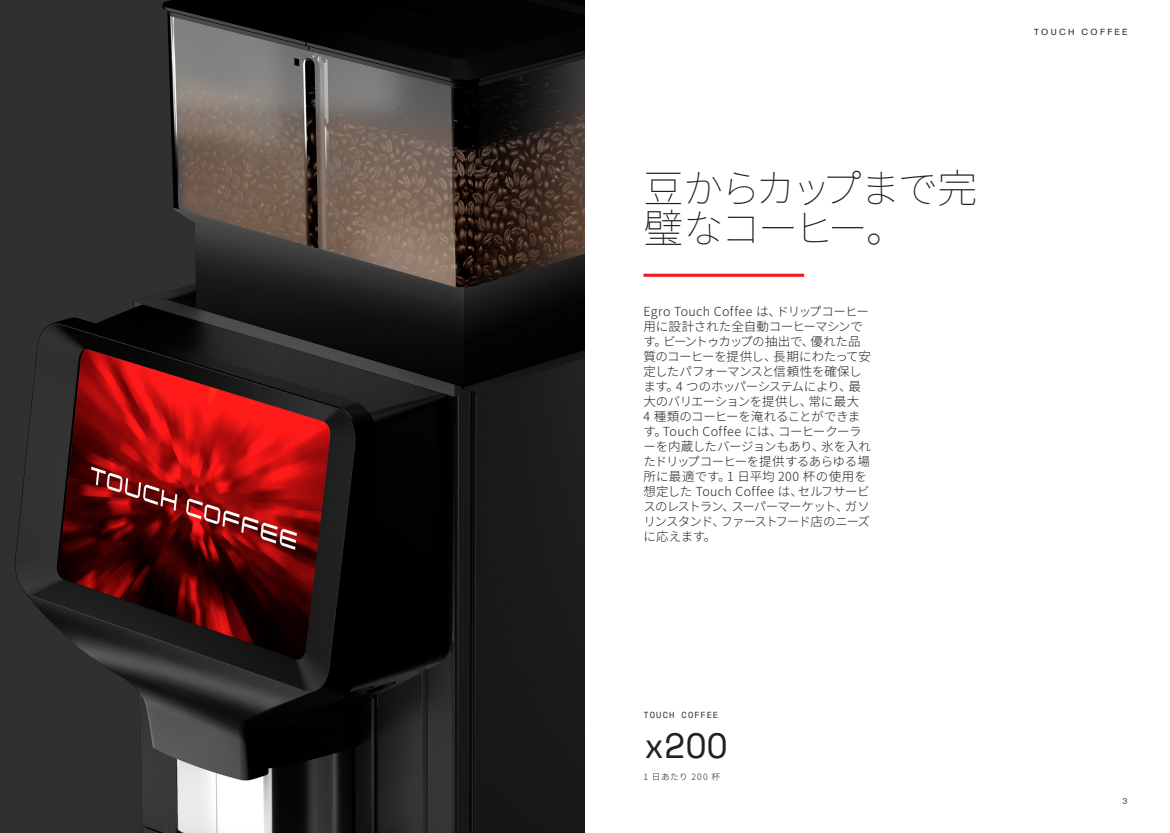
<style>
.page{position:relative;width:1170px;height:833px;background:#fff}
.page>*{position:absolute;margin:0;border:0;box-sizing:border-box;transform-origin:0 0}
.Titles_Black{font:100 40px/40px "Noto Sans JP";letter-spacing:-.07em;color:#231f20}
.NUMBERS{font:35px "Space Mono";color:#231f20}
.Body_Copy{font:300 12.5px/15px "Noto Sans JP";letter-spacing:-.03em;color:#231f20}
.Details_Grey{font:8.75px "Akzidenz Grotesk BQ";letter-spacing:.275em;color:#231f20}
.NUMBERS-2{font:8.75px "Space Mono";letter-spacing:.115em;color:#231f20}
.NUMBERS-3{font:300 8.75px "Noto Sans JP";letter-spacing:.04em;color:#231f20}
.Details{font:8.75px "Akzidenz Grotesk BQ";color:#4b4c4d}
</style>
<div class="page">
<img style="left:0;top:0;width:585px;height:833px">
<hr style="left:643px;top:274px;width:161px;height:3px;background:#ee1d23">
<p class="Titles_Black" style="left:643px;top:169px;width:335px">豆からカップまで完璧なコーヒー。</p>
<p class="Body_Copy" style="left:643px;top:304px;width:229px">Egro Touch Coffee は、ドリップコーヒー用に設計された全自動コーヒーマシンです。ビーントゥカップの抽出で、優れた品質のコーヒーを提供し、長期にわたって安定したパフォーマンスと信頼性を確保します。4 つのホッパーシステムにより、最大のバリエーションを提供し、常に最大<br>4 種類のコーヒーを淹れることができます。Touch Coffee には、コーヒークーラーを内蔵したバージョンもあり、氷を入れたドリップコーヒーを提供するあらゆる場所に最適です。1 日平均 200 杯の使用を想定した Touch Coffee は、セルフサービスのレストラン、スーパーマーケット、ガソリンスタンド、ファーストフード店のニーズに応えます。</p>
<p class="Details_Grey" style="left:1034px;top:26px;width:95px">TOUCH COFFEE</p>
<p class="NUMBERS-2" style="left:643px;top:708px;width:76px">TOUCH COFFEE</p>
<p class="NUMBERS" style="left:643px;top:720px;width:86px">x2OO</p>
<p class="NUMBERS-3" style="left:643px;top:772px;width:78px">1 日あたり 200 杯</p>
<p class="Details" style="left:1122px;top:796px;width:7px">3</p>
</div>
